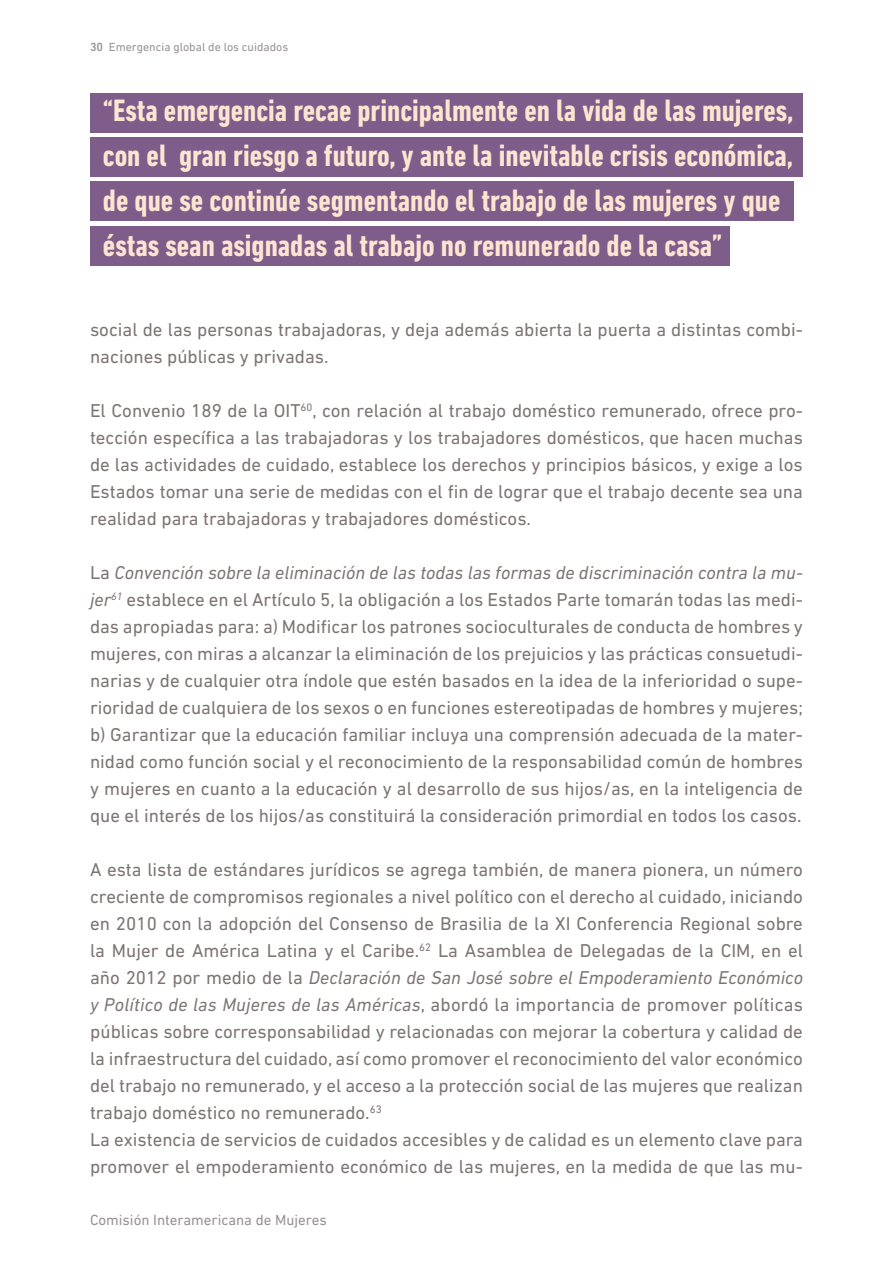
<style>
.page{position:relative;width:893px;height:1263px;background:#fff}
.page>*{position:absolute;margin:0;border:0;box-sizing:border-box;transform-origin:0 0}
.t1{font:700 condensed 31.5px/45px "DIN Next LT Pro";color:#fee5d2}
.t2{font:18.9px/27px "DIN Next LT Pro";color:#7d7574}
.t3{font:15px "DIN Next LT Pro";color:#999393}
.t4{font:12px "DIN Next LT Pro";color:#999393}
.s1{font-weight:500}
.s2{font-style:italic}
</style>
<div class="page">
<div style="left:90px;top:137px;width:713px;height:40px;background:#7e5d8b"></div>
<div style="left:90px;top:93px;width:712px;height:39px;background:#7e5d8b"></div>
<div style="left:90px;top:182px;width:703px;height:39px;background:#7e5d8b"></div>
<div style="left:90px;top:226px;width:639px;height:39px;background:#7e5d8b"></div>
<p class="t4" style="left:90px;top:40px;width:200px"><span class="s1">30</span> Emergencia global de los cuidados</p>
<p class="t1" style="left:103px;top:88px;width:692px">“Esta emergencia recae principalmente en la vida de las mujeres, con el gran riesgo a futuro, y ante la inevitable crisis económica, de que se continúe segmentando el trabajo de las mujeres y que éstas sean asignadas al trabajo no remunerado de la casa”</p>
<p class="t2" style="left:90px;top:316px;width:714px">social de las personas trabajadoras, y deja además abierta la puerta a distintas combi&shy;naciones públicas y privadas.</p>
<p class="t2" style="left:90px;top:397px;width:714px;text-align:justify">El Convenio 189 de la OIT<sup>60</sup>, con relación al trabajo doméstico remunerado, ofrece pro&shy;tección específica a las trabajadoras y los trabajadores domésticos, que hacen muchas de las actividades de cuidado, establece los derechos y principios básicos, y exige a los Estados tomar una serie de medidas con el fin de lograr que el trabajo decente sea una realidad para trabajadoras y trabajadores domésticos.</p>
<p class="t2" style="left:90px;top:559px;width:714px;text-align:justify">La <span class="s2">Convención sobre la eliminación de las todas las formas de discriminación contra la mu&shy;jer</span><sup>61</sup> establece en el Artículo 5, la obligación a los Estados Parte tomarán todas las medi&shy;das apropiadas para: a) Modificar los patrones socioculturales de conducta de hombres y mujeres, con miras a alcanzar la eliminación de los prejuicios y las prácticas consuetudi&shy;narias y de cualquier otra índole que estén basados en la idea de la inferioridad o supe&shy;rioridad de cualquiera de los sexos o en funciones estereotipadas de hombres y mujeres; b) Garantizar que la educación familiar incluya una comprensión adecuada de la mater&shy;nidad como función social y el reconocimiento de la responsabilidad común de hombres y mujeres en cuanto a la educación y al desarrollo de sus hijos/as, en la inteligencia de que el interés de los hijos/as constituirá la consideración primordial en todos los casos.</p>
<p class="t2" style="left:90px;top:856px;width:714px">A esta lista de estándares jurídicos se agrega también, de manera pionera, un número creciente de compromisos regionales a nivel político con el derecho al cuidado, iniciando en 2010 con la adopción del Consenso de Brasilia de la XI Conferencia Regional sobre la Mujer de América Latina y el Caribe.<sup>62</sup> La Asamblea de Delegadas de la CIM, en el año 2012 por medio de la <span class="s2">Declaración de San José sobre el Empoderamiento Económico y Político de las Mujeres de las Américas</span>, abordó la importancia de promover políticas públicas sobre corresponsabilidad y relacionadas con mejorar la cobertura y calidad de la infraestructura del cuidado, así como promover el reconocimiento del valor económico del trabajo no remunerado, y el acceso a la protección social de las mujeres que realizan trabajo doméstico no remunerado.<sup>63<br></sup>La existencia de servicios de cuidados accesibles y de calidad es un elemento clave para promover el empoderamiento económico de las mujeres, en la medida de que las mu-</p>
<p class="t3" style="left:90px;top:1211px;width:238px">Comisión Interamericana de Mujeres</p>
</div>
